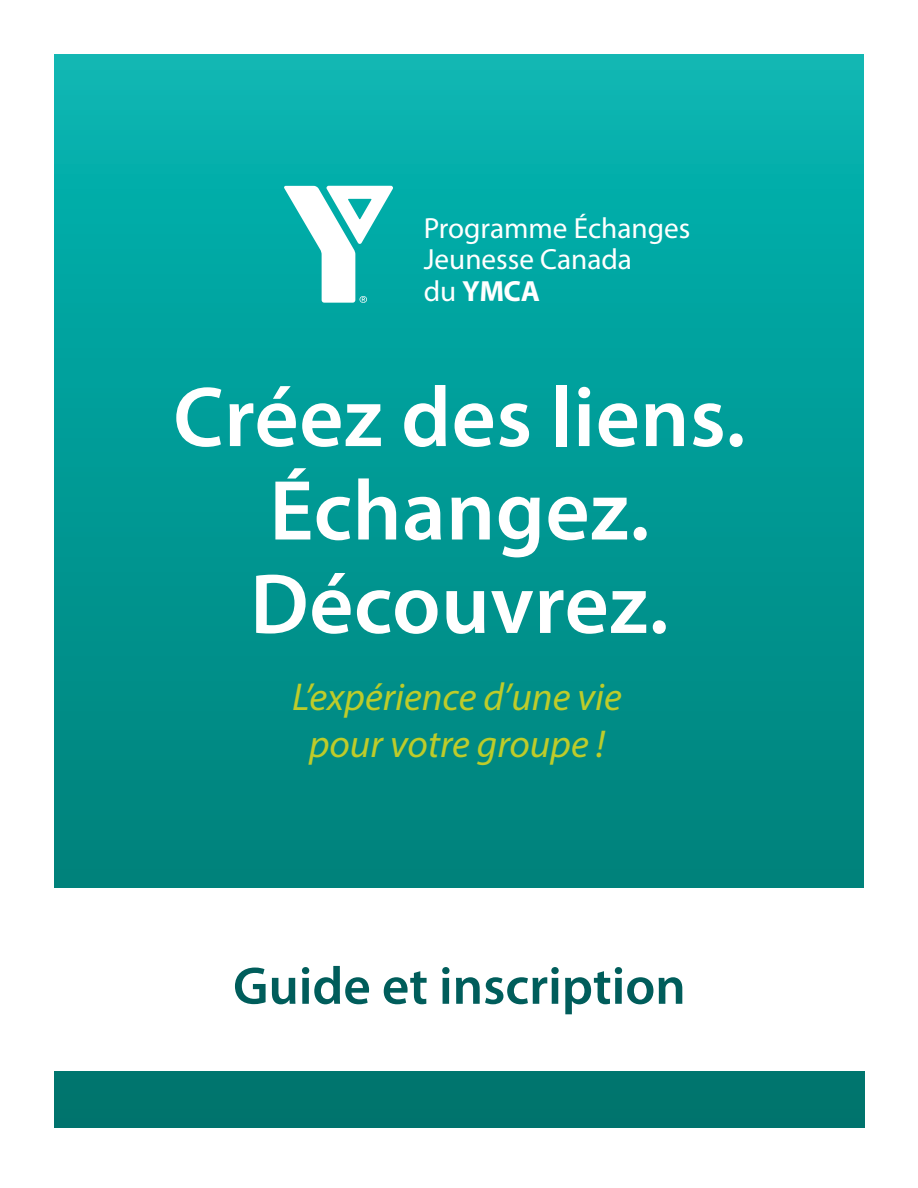
<style>
.page{position:relative;width:918px;height:1188px;background:#fff}
.page>*{position:absolute;margin:0;border:0;box-sizing:border-box;transform-origin:0 0}
.t1{font:600 85.95px/93.4px "Myriad Pro";letter-spacing:.005em;color:#fff;text-align:center}
.t2{font:600 53.25px "Myriad Pro";color:#005d5b}
.t3{font:italic 39px/46.8px "Myriad Pro";color:#becc2a;text-align:center}
.t4{font:29.25px/31.7px "Myriad";color:#fff}
.s1{font-family:"Myriad Headline"}
</style>
<div class="page">
<div style="left:54px;top:54px;width:810px;height:834px;background:linear-gradient(to bottom,#06b6b3,#00817a)"></div>
<div style="left:54px;top:1071px;width:810px;height:57px;background:#00756d"></div>
<svg style="left:284px;top:186px;width:109px;height:117px"></svg>
<p class="t4" style="left:424px;top:213px;width:268px">Programme Échanges<br>Jeunesse Canada<br>du <span class="s1">YMCA</span></p>
<p class="t1" style="left:173px;top:372px;width:574px">Créez des liens.<br>Échangez.</p>
<p class="t1" style="left:250px;top:559px;width:420px">Découvrez.</p>
<p class="t3" style="left:292px;top:673px;width:331px">L’expérience d’une vie pour votre groupe !</p>
<p class="t2" style="left:233px;top:956px;width:454px">Guide et inscription</p>
</div>
